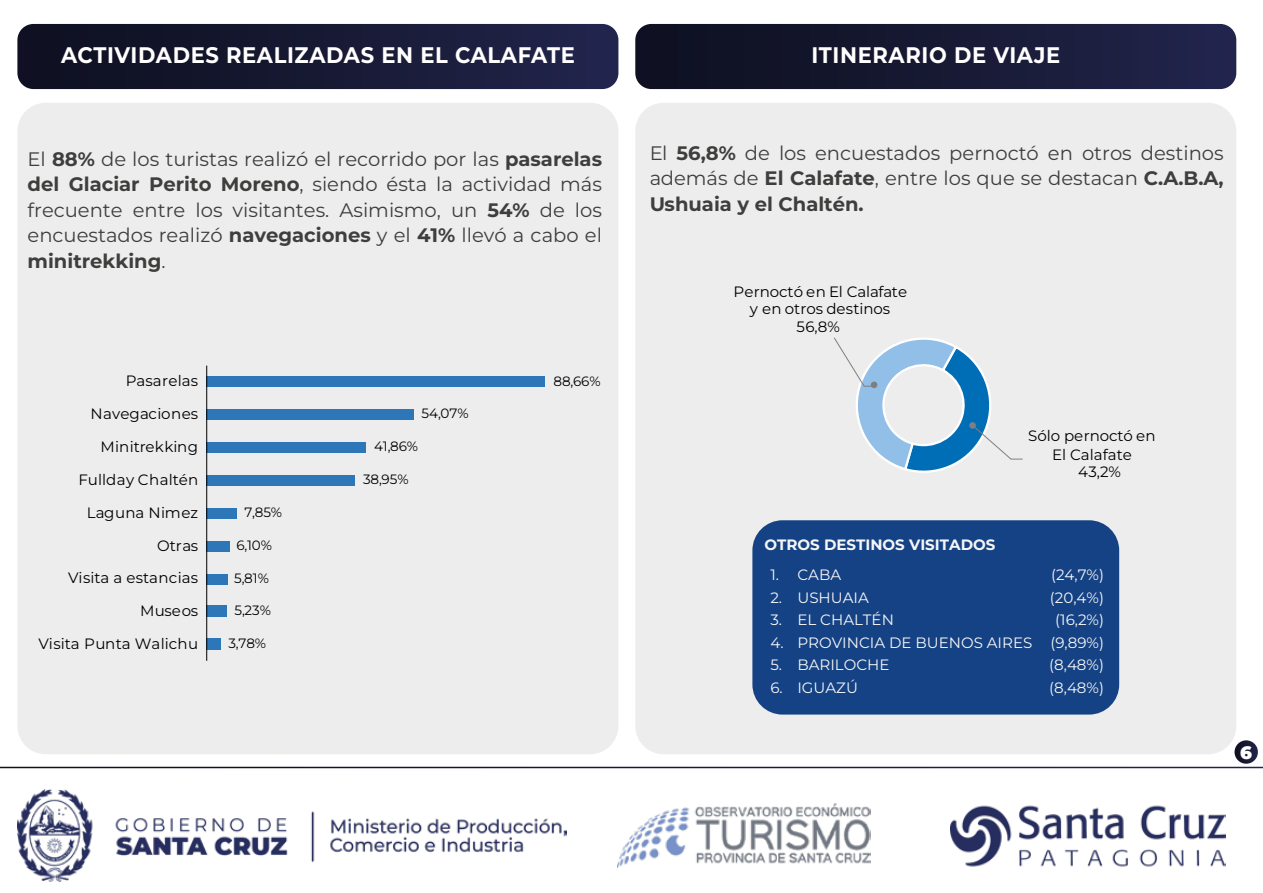
<style>
.page{position:relative;width:1263px;height:893px;background:#fff}
.page>*{position:absolute;margin:0;border:0;box-sizing:border-box;transform-origin:0 0}
.t1{font:700 22.5px "Montserrat";letter-spacing:.03em;color:#fff;scale:.94 1}
.t2{font:19.5px/25.5px "Montserrat";color:#3c3c3b;text-align:justify}
.t3{font:900 18px "Montserrat";color:#fff}
.t4{font:15px/32.8px "Montserrat";color:#000;text-align:center}
.t5{font:15px/22.5px "Montserrat";color:#f6f6f6;text-align:center}
.t6{font:700 15px "Montserrat";color:#f6f6f6}
.t7{font:13.5px "Montserrat";letter-spacing:-.005em;color:#000}
.s1{font-weight:700}
</style>
<div class="page">
<img style="left:617px;top:803px;width:253px;height:65px">
<img style="left:17px;top:789px;width:549px;height:92px">
<div style="left:17px;top:103px;width:601px;height:651px;background:#ededed;border-radius:28px"></div>
<div style="left:635px;top:103px;width:601px;height:651px;background:#ededed;border-radius:28px"></div>
<img style="left:950px;top:805px;width:276px;height:62px">
<svg style="left:834px;top:337px;width:189px;height:136px"></svg>
<svg style="left:1234px;top:740px;width:24px;height:24px"></svg>
<svg style="left:17px;top:24px;width:601px;height:65px;background:#181a35"></svg>
<svg style="left:635px;top:24px;width:601px;height:65px;background:#181a35"></svg>
<div style="left:206px;top:376px;width:339px;height:11px;background:#2d76b7"></div>
<div style="left:206px;top:409px;width:207px;height:11px;background:#2d76b7"></div>
<div style="left:206px;top:442px;width:160px;height:11px;background:#2d76b7"></div>
<div style="left:206px;top:475px;width:149px;height:11px;background:#2d76b7"></div>
<div style="left:206px;top:508px;width:31px;height:11px;background:#2d76b7"></div>
<div style="left:206px;top:541px;width:24px;height:11px;background:#2d76b7"></div>
<div style="left:206px;top:574px;width:22px;height:10px;background:#2d76b7"></div>
<div style="left:206px;top:605px;width:21px;height:12px;background:#2d76b7"></div>
<div style="left:206px;top:638px;width:15px;height:12px;background:#2d76b7"></div>
<hr style="left:206px;top:366px;width:1px;height:295px;background:#000">
<div style="left:752px;top:520px;width:367px;height:195px;background:#154284;border-radius:30px"></div>
<p class="t1" style="left:61px;top:39px;width:548px">ACTIVIDADES REALIZADAS EN EL CALAFATE</p>
<p class="t1" style="left:811px;top:39px;width:266px">ITINERARIO DE VIAJE</p>
<p class="t2" style="left:28px;top:145px;width:576px">El <span class="s1">88%</span> de los turistas realizó el recorrido por las <span class="s1">pasarelas del Glaciar Perito Moreno</span>, siendo ésta la actividad más frecuente entre los visitantes. Asimismo, un <span class="s1">54%</span> de los encuestados realizó <span class="s1">navegaciones</span> y el <span class="s1">41%</span> llevó a cabo el <span class="s1">minitrekking</span>.</p>
<p class="t2" style="left:649px;top:139px;width:576px">El <span class="s1">56,8%</span> de los encuestados pernoctó en otros destinos además de <span class="s1">El Calafate</span>, entre los que se destacan <span class="s1">C.A.B.A, Ushuaia y el Chaltén.</span></p>
<p class="t4" style="left:39px;top:364px;width:161px;text-align:right">Pasarelas<br>Navegaciones<br>Minitrekking<br>Fullday Chaltén<br>Laguna Nimez<br>Otras<br>Visita a estancias<br>Museos<br>Visita Punta Walichu</p>
<p class="t7" style="left:244px;top:503px;width:39px">7,85%</p>
<p class="t7" style="left:236px;top:536px;width:37px">6,10%</p>
<p class="t7" style="left:234px;top:569px;width:36px">5,81%</p>
<p class="t7" style="left:235px;top:601px;width:38px">5,23%</p>
<p class="t7" style="left:228px;top:634px;width:39px">3,78%</p>
<p class="t7" style="left:422px;top:404px;width:48px">54,07%</p>
<p class="t7" style="left:374px;top:437px;width:46px">41,86%</p>
<p class="t7" style="left:363px;top:470px;width:47px">38,95%</p>
<p class="t7" style="left:553px;top:371px;width:49px">88,66%</p>
<p class="t4" style="left:734px;top:283px;width:175px;line-height:17.2px">Pernoctó en El Calafate y en otros destinos<br>56,8%</p>
<p class="t4" style="left:1028px;top:425px;width:129px;line-height:19.4px">Sólo pernoctó en<br>El Calafate</p>
<p class="t4" style="left:1078px;top:454px;width:44px">43,2%</p>
<p class="t6" style="left:764px;top:534px;width:232px">OTROS DESTINOS VISITADOS</p>
<p class="t5" style="left:770px;top:563px;width:72px">1. CABA</p>
<p class="t5" style="left:770px;top:585px;width:100px">2. USHUAIA</p>
<p class="t5" style="left:770px;top:608px;width:125px">3. EL CHALTÉN</p>
<p class="t5" style="left:770px;top:630px;width:263px">4. PROVINCIA DE BUENOS AIRES</p>
<p class="t5" style="left:770px;top:653px;width:121px">5. BARILOCHE</p>
<p class="t5" style="left:770px;top:675px;width:89px">6. IGUAZÚ</p>
<p class="t5" style="left:1049px;top:563px;width:56px">(24,7%) (20,4%) (16,2%) (9,89%) (8,48%) (8,48%)</p>
<p class="t3" style="left:1240px;top:739px;width:13px">6</p>
</div>
